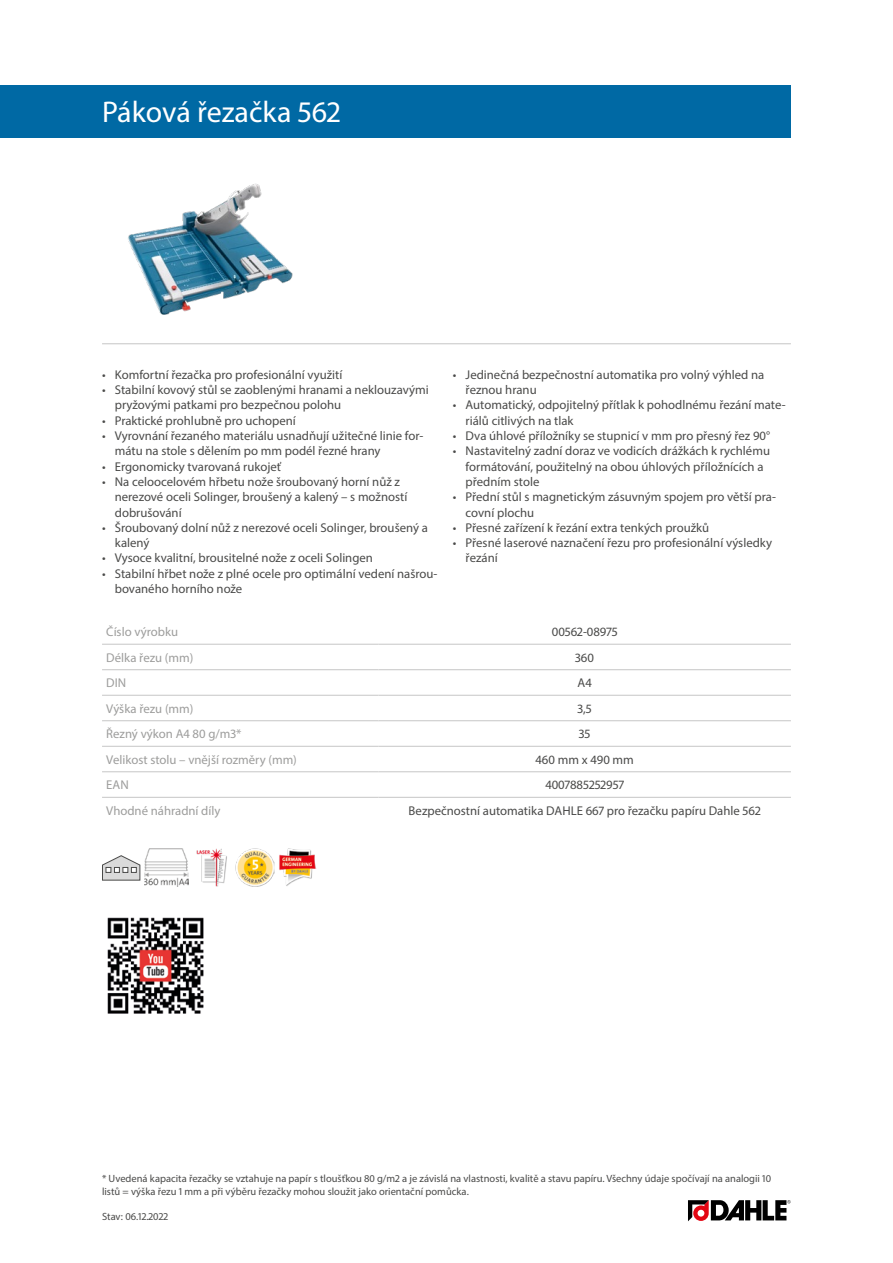
<style>
.page{position:relative;width:893px;height:1263px;background:#fff}
.page>*{position:absolute;margin:0;border:0;box-sizing:border-box;transform-origin:0 0}
.Produktname{font:30px "Myriad Pro";color:#fff}
.Produkttabelle_Zentr{font:12.75px/15.3px "Myriad Pro";color:#4a4a49}
.Produkttabelle_Links{font:12.75px "Myriad Pro";color:#9d9d9c}
.Fussnote{font:10.5px/12.6px "Myriad Pro";color:#4a4a49}
</style>
<div class="page">
<img style="left:128px;top:183px;width:165px;height:132px">
<hr style="left:102px;top:343px;width:689px;height:1px;background:#c6c6c6">
<svg style="left:102px;top:855px;width:38px;height:25px"></svg>
<img style="left:145px;top:848px;width:44px;height:39px">
<img style="left:196px;top:848px;width:31px;height:39px">
<img style="left:236px;top:848px;width:38px;height:39px">
<img style="left:279px;top:848px;width:38px;height:38px">
<img style="left:107px;top:917px;width:97px;height:97px">
<svg style="left:688px;top:1200px;width:103px;height:21px"></svg>
<div style="left:0;top:85px;width:791px;height:53px;background:#0069a4"></div>
<hr style="left:102px;top:644px;width:276px;height:1px;background:#c6c6c6">
<hr style="left:378px;top:644px;width:413px;height:1px;background:#c6c6c6">
<hr style="left:102px;top:669px;width:276px;height:1px;background:#c6c6c6">
<hr style="left:378px;top:669px;width:413px;height:1px;background:#c6c6c6">
<hr style="left:102px;top:695px;width:276px;height:1px;background:#c6c6c6">
<hr style="left:378px;top:695px;width:413px;height:1px;background:#c6c6c6">
<hr style="left:102px;top:720px;width:276px;height:1px;background:#c6c6c6">
<hr style="left:378px;top:720px;width:413px;height:1px;background:#c6c6c6">
<hr style="left:102px;top:746px;width:276px;height:1px;background:#c6c6c6">
<hr style="left:378px;top:746px;width:413px;height:1px;background:#c6c6c6">
<hr style="left:102px;top:771px;width:276px;height:1px;background:#c6c6c6">
<hr style="left:378px;top:771px;width:413px;height:1px;background:#c6c6c6">
<hr style="left:102px;top:797px;width:276px;height:1px;background:#c6c6c6">
<hr style="left:378px;top:797px;width:413px;height:1px;background:#c6c6c6">
<p class="Produktname" style="left:102px;top:94px;width:240px">Páková řezačka 562</p>
<p class="Produkttabelle_Zentr" style="left:102px;top:367px;width:242px">• Komfortní řezačka pro profesionální využití</p>
<p class="Produkttabelle_Zentr" style="left:115px;top:382px;width:315px;text-indent:-13px">• Stabilní kovový stůl se zaoblenými hranami a neklouzavými pryžovými patkami pro bezpečnou polohu</p>
<p class="Produkttabelle_Zentr" style="left:102px;top:413px;width:195px">• Praktické prohlubně pro uchopení</p>
<p class="Produkttabelle_Zentr" style="left:115px;top:428px;width:310px;text-indent:-13px">• Vyrovnání řezaného materiálu usnadňují užitečné linie for&shy;mátu na stole s dělením po mm podél řezné hrany</p>
<p class="Produkttabelle_Zentr" style="left:102px;top:458px;width:181px">• Ergonomicky tvarovaná rukojeť</p>
<p class="Produkttabelle_Zentr" style="left:115px;top:474px;width:294px;text-indent:-13px">• Na celoocelovém hřbetu nože šroubovaný horní nůž z nerezové oceli Solinger, broušený a kalený – s možností dobrušování</p>
<p class="Produkttabelle_Zentr" style="left:115px;top:520px;width:315px;text-indent:-13px">• Šroubovaný dolní nůž z nerezové oceli Solinger, broušený a kalený</p>
<p class="Produkttabelle_Zentr" style="left:102px;top:550px;width:272px">• Vysoce kvalitní, brousitelné nože z oceli Solingen</p>
<p class="Produkttabelle_Zentr" style="left:115px;top:566px;width:324px;text-indent:-13px">• Stabilní hřbet nože z plné ocele pro optimální vedení našrou&shy;bovaného horního nože</p>
<p class="Produkttabelle_Zentr" style="left:466px;top:367px;width:300px;text-indent:-13px">• Jedinečná bezpečnostní automatika pro volný výhled na řeznou hranu</p>
<p class="Produkttabelle_Zentr" style="left:466px;top:397px;width:322px;text-indent:-13px">• Automatický, odpojitelný přítlak k pohodlnému řezání mate&shy;riálů citlivých na tlak</p>
<p class="Produkttabelle_Zentr" style="left:453px;top:428px;width:319px">• Dva úhlové příložníky se stupnicí v mm pro přesný řez 90°</p>
<p class="Produkttabelle_Zentr" style="left:466px;top:443px;width:306px;text-indent:-13px">• Nastavitelný zadní doraz ve vodicích drážkách k rychlému formátování, použitelný na obou úhlových příložnících a předním stole</p>
<p class="Produkttabelle_Zentr" style="left:466px;top:489px;width:312px;text-indent:-13px">• Přední stůl s magnetickým zásuvným spojem pro větší pra&shy;covní plochu</p>
<p class="Produkttabelle_Zentr" style="left:453px;top:520px;width:258px">• Přesné zařízení k řezání extra tenkých proužků</p>
<p class="Produkttabelle_Zentr" style="left:466px;top:535px;width:308px;text-indent:-13px">• Přesné laserové naznačení řezu pro profesionální výsledky řezání</p>
<p class="Produkttabelle_Links" style="left:106px;top:624px;width:73px">Číslo výrobku</p>
<p class="Produkttabelle_Zentr" style="left:552px;top:624px;width:67px">00562-08975</p>
<p class="Produkttabelle_Links" style="left:106px;top:650px;width:89px">Délka řezu (mm)</p>
<p class="Produkttabelle_Zentr" style="left:575px;top:650px;width:20px">360</p>
<p class="Produkttabelle_Links" style="left:106px;top:675px;width:21px">DIN</p>
<p class="Produkttabelle_Zentr" style="left:578px;top:675px;width:16px">A4</p>
<p class="Produkttabelle_Links" style="left:106px;top:701px;width:89px">Výška řezu (mm)</p>
<p class="Produkttabelle_Zentr" style="left:578px;top:701px;width:16px">3,5</p>
<p class="Produkttabelle_Links" style="left:106px;top:726px;width:137px">Řezný výkon A4 80 g/m3*</p>
<p class="Produkttabelle_Zentr" style="left:579px;top:726px;width:13px">35</p>
<p class="Produkttabelle_Links" style="left:106px;top:752px;width:192px">Velikost stolu – vnější rozměry (mm)</p>
<p class="Produkttabelle_Zentr" style="left:535px;top:752px;width:100px">460 mm x 490 mm</p>
<p class="Produkttabelle_Links" style="left:106px;top:777px;width:24px">EAN</p>
<p class="Produkttabelle_Zentr" style="left:545px;top:777px;width:80px">4007885252957</p>
<p class="Produkttabelle_Links" style="left:106px;top:803px;width:116px">Vhodné náhradní díly</p>
<p class="Produkttabelle_Zentr" style="left:409px;top:803px;width:354px">Bezpečnostní automatika DAHLE 667 pro řezačku papíru Dahle 562</p>
<p class="Fussnote" style="left:102px;top:1172px;width:670px">* Uvedená kapacita řezačky se vztahuje na papír s tloušťkou 80 g/m2 a je závislá na vlastnosti, kvalitě a stavu papíru. Všechny údaje spočívají na analogii 10 listů = výška řezu 1 mm a při výběru řezačky mohou sloužit jako orientační pomůcka.</p>
<p class="Fussnote" style="left:102px;top:1210px;width:68px">Stav: 06.12.2022</p>
</div>
